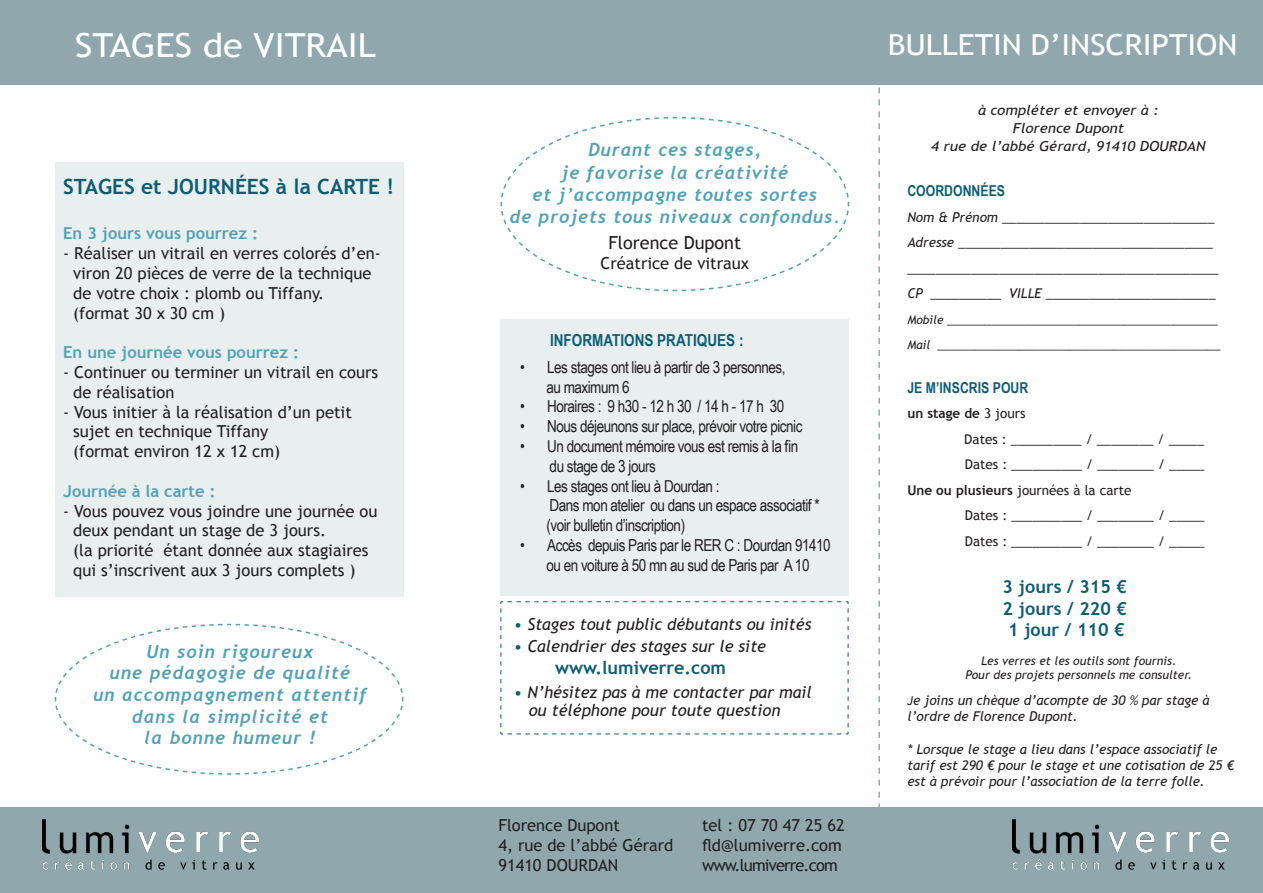
<style>
.page{position:relative;width:1263px;height:893px;background:#fff}
.page>*{position:absolute;margin:0;border:0;box-sizing:border-box;transform-origin:0 0}
.t1{font:33.15px "Trebuchet MS";color:#fff;scale:1.09 1}
.t2{font:28.95px "Trebuchet MS";color:#fff;scale:1.09 1}
.t3{font:700 21px "Trebuchet MS";color:#0d5e75}
.t4{font:italic 700 18px/21.6px "Trebuchet";letter-spacing:.055em;color:#51a2b6;text-align:center}
.t5{font:700 18px/21.6px "Trebuchet MS";color:#0d5e75;text-align:center}
.t6{font:18px "Trebuchet MS";color:#231f20}
.t7{font:16.5px/19.8px "Trebuchet MS";color:#231f20}
.t8{font:16.5px/19.8px "Arial Narrow";letter-spacing:-.03em;color:#231f20}
.t9{font:italic 16.5px/18px "Trebuchet MS";color:#231f20}
.t10{font:700 16.5px "Trebuchet MS";color:#51a2b6}
.t11{font:700 16.5px "Arial Narrow";color:#0d5e75}
.t12{font:700 15px "Arial Narrow";color:#0d5e75}
.t13{font:italic 13.8px/18px "Trebuchet MS";color:#231f20;text-align:center;scale:1.09 1}
.t14{font:italic 13.5px/25.5px "Trebuchet MS";color:#231f20}
.t15{font:13.5px "Trebuchet MS";color:#231f20}
.t16{font:700 13.5px "Trebuchet MS";color:#231f20}
.t17{font:italic 12px/25.5px "Trebuchet MS";color:#231f20}
.s1{color:#0d5e75}
.s2{font-weight:400}
.s3{font-weight:700}
.s4{font-size:12px}
</style>
<div class="page">
<div style="left:0;top:808px;width:1263px;height:85px;background:#90a8ad"></div>
<div style="left:0;top:0;width:1263px;height:85px;background:#90a8ad"></div>
<svg style="left:508px;top:734px;width:334px;height:1px"></svg>
<svg style="left:848px;top:608px;width:1px;height:119px"></svg>
<svg style="left:500px;top:601px;width:348px;height:133px"></svg>
<img style="left:1012px;top:820px;width:216px;height:50px">
<img style="left:43px;top:820px;width:216px;height:50px">
<svg style="left:878px;top:0;width:2px;height:808px"></svg>
<div style="left:500px;top:320px;width:349px;height:276px;background:#e9eeef"></div>
<svg style="left:54px;top:623px;width:350px;height:152px"></svg>
<svg style="left:500px;top:116px;width:350px;height:176px"></svg>
<div style="left:55px;top:162px;width:348px;height:434px;background:#e9eeef"></div>
<h1 class="t1" style="left:75px;top:25px;width:277px">STAGES de VITRAIL</h1>
<p class="t3" style="left:63px;top:174px;width:332px">STAGES et JOURNÉES à la CARTE !</p>
<p class="t10" style="left:63px;top:223px;width:196px">En 3 jours vous pourrez :</p>
<p class="t7" style="left:73px;top:244px;width:309px;text-indent:-10px">- Réaliser un vitrail en verres colorés d’en&shy;viron 20 pièces de verre de la technique de votre choix : plomb ou Tiffany. (format 30 x 30 cm )</p>
<p class="t10" style="left:63px;top:342px;width:237px">En une journée vous pourrez :</p>
<p class="t7" style="left:73px;top:362px;width:307px;text-indent:-10px">- Continuer ou terminer un vitrail en cours de réalisation</p>
<p class="t7" style="left:73px;top:402px;width:280px;text-indent:-10px">- Vous initier à la réalisation d’un petit sujet en technique Tiffany<br>(format environ 12 x 12 cm)</p>
<p class="t10" style="left:63px;top:481px;width:154px">Journée à la carte :</p>
<p class="t7" style="left:73px;top:501px;width:306px;text-indent:-10px">- Vous pouvez vous joindre une journée ou deux pendant un stage de 3 jours.<br>(la priorité étant donnée aux stagiaires qui s’inscrivent aux 3 jours complets )</p>
<p class="t4" style="left:93px;top:641px;width:275px">Un soin rigoureux<br>une pédagogie de qualité<br>un accompagnement attentif dans la simplicité et<br>la bonne humeur !</p>
<p class="t4" style="left:510px;top:139px;width:332px;line-height:22.2px">Durant ces stages,<br>je favorise la créativité<br>et j’accompagne toutes sortes<br>de projets tous niveaux confondus.</p>
<p class="t6" style="left:608px;top:232px;width:134px">Florence Dupont</p>
<p class="t7" style="left:600px;top:253px;width:150px">Créatrice de vitraux</p>
<p class="t11" style="left:550px;top:327px;width:195px">INFORMATIONS PRATIQUES :</p>
<p class="t8" style="left:546px;top:356px;width:241px;text-indent:-26px">• Les stages ont lieu à partir de 3 personnes, au maximum 6</p>
<p class="t8" style="left:520px;top:396px;width:266px">• Horaires : 9 h30 - 12 h 30 / 14 h - 17 h 30</p>
<p class="t8" style="left:520px;top:416px;width:284px">• Nous déjeunons sur place, prévoir votre picnic</p>
<p class="t8" style="left:550px;top:436px;width:250px;text-indent:-29px">• Un document mémoire vous est remis à la fin du stage de 3 jours</p>
<p class="t8" style="left:546px;top:475px;width:275px;text-indent:-26px">• Les stages ont lieu à Dourdan :<br>Dans mon atelier ou dans un espace associatif * (voir bulletin d’inscription)</p>
<p class="t8" style="left:520px;top:535px;width:312px;text-align:center">• Accès depuis Paris par le RER C : Dourdan 91410 ou en voiture à 50 mn au sud de Paris par A10</p>
<p class="t9" style="left:514px;top:615px;width:299px"><span class="s1">•</span> Stages tout public débutants ou inités</p>
<p class="t9" style="left:514px;top:638px;width:254px"><span class="s1">•</span> Calendrier des stages sur le site</p>
<p class="t5" style="left:555px;top:657px;width:172px">www.lumiverre.com</p>
<p class="t9" style="left:529px;top:683px;width:285px;text-indent:-15px"><span class="s1">•</span> N’hésitez pas à me contacter par mail ou téléphone pour toute question</p>
<p class="t7" style="left:498px;top:815px;width:176px">Florence Dupont<br>4, rue de l’abbé Gérard<br>91410 DOURDAN</p>
<p class="t7" style="left:702px;top:815px;width:144px">tel : 07 70 47 25 62 fld@lumiverre.com www.lumiverre.com</p>
<h2 class="t2" style="left:888px;top:28px;width:322px">BULLETIN D’INSCRIPTION</h2>
<p class="t13" style="left:931px;top:101px;width:253px">à compléter et envoyer à :<br>Florence Dupont<br>4 rue de l’abbé Gérard, 91410 DOURDAN</p>
<p class="t12" style="left:907px;top:180px;width:99px">COORDONNÉES</p>
<p class="t14" style="left:907px;top:204px;width:313px">Nom &amp; Prénom ______________________________ Adresse ____________________________________ ____________________________________________ CP __________ VILLE ________________________</p>
<p class="t17" style="left:907px;top:307px;width:315px">Mobile ___________________________________________<br>Mail _____________________________________________</p>
<p class="t12" style="left:907px;top:376px;width:122px">JE M’INSCRIS POUR</p>
<p class="t16" style="left:907px;top:405px;width:120px">un stage de <span class="s2">3 jours</span></p>
<p class="t15" style="left:964px;top:431px;width:241px">Dates : __________ / ________ / _____</p>
<p class="t15" style="left:965px;top:457px;width:241px">Dates : __________ / ________ / _____</p>
<p class="t15" style="left:907px;top:482px;width:226px"><span class="s3">Une ou plusieurs</span> journées à la carte</p>
<p class="t15" style="left:965px;top:508px;width:241px">Dates : __________ / ________ / _____</p>
<p class="t15" style="left:965px;top:533px;width:241px">Dates : __________ / ________ / _____</p>
<p class="t5" style="left:1003px;top:576px;width:126px">3 jours / 315 €<br>2 jours / 220 €<br>1 jour / 110 €</p>
<p class="t17" style="left:965px;top:654px;width:228px;line-height:14.4px;text-align:center">Les verres et les outils sont fournis.<br>Pour des projets personnels me consulter.</p>
<p class="t14" style="left:907px;top:692px;width:304px;line-height:16.2px"><span class="s4">J</span>e joins un chèque d’acompte de 30 % par stage à l’ordre de Florence Dupont.</p>
<p class="t14" style="left:907px;top:741px;width:328px;line-height:16.2px">* Lorsque le stage a lieu dans l’espace associatif le tarif est 290 € pour le stage et une cotisation de 25 € est à prévoir pour l’association de la terre folle.</p>
</div>
